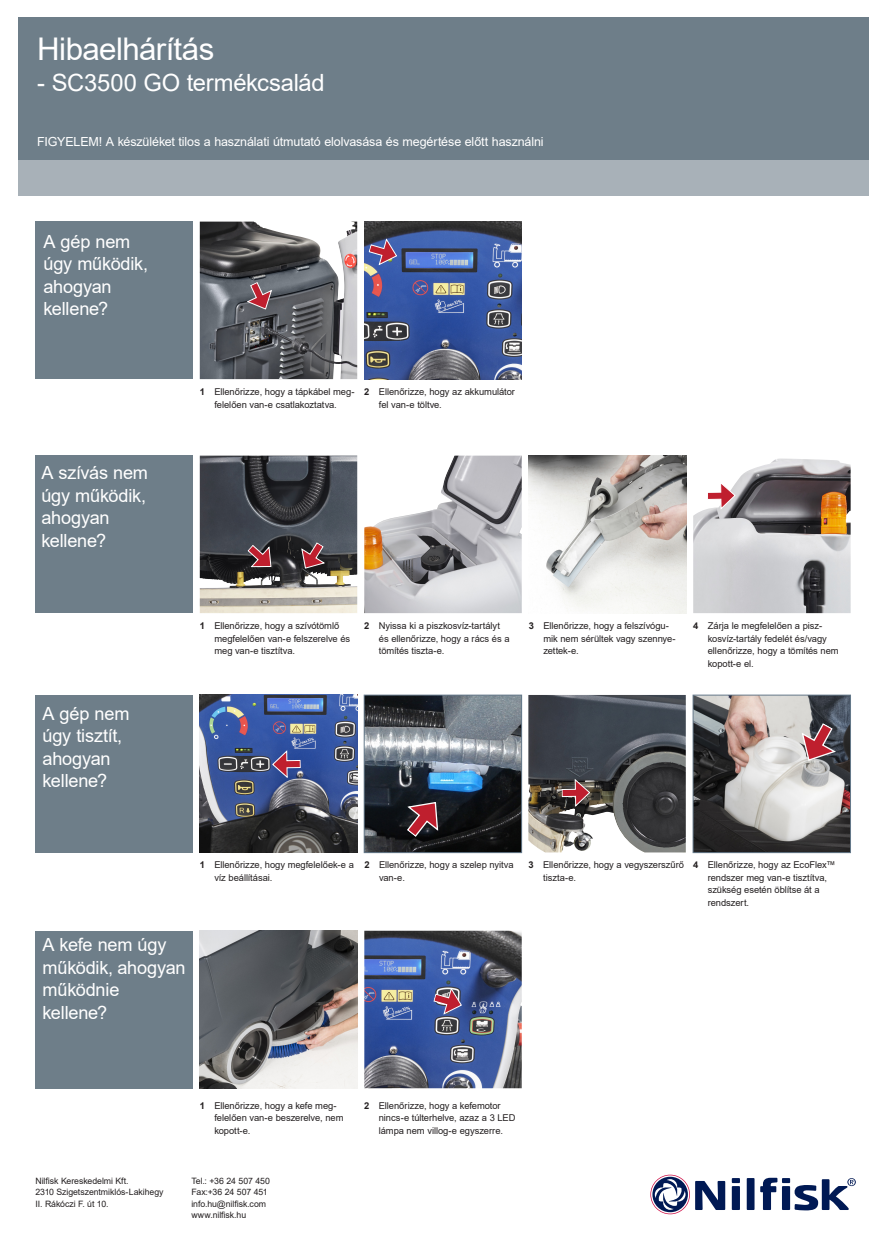
<style>
.page{position:relative;width:886px;height:1241px;background:#fff}
.page>*{position:absolute;margin:0;border:0;box-sizing:border-box;transform-origin:0 0}
.t1{font:31.25px "Arial";letter-spacing:-.02em;color:#fff}
.t2{font:23.75px "Arial";letter-spacing:-.01em;color:#fff}
.N_Quotes_29_36_Negat{font:18.12px/22.5px "Arial";letter-spacing:-.01em;color:#fff}
.N_Body_text_15_20{font:12.5px "Arial";letter-spacing:-.01em;color:#fff}
.N_Body_text_15_20-2{font:9.38px/12.5px "Arial";letter-spacing:-.005em;color:#231f20}
.t3{font:8.75px/11.2px "Arial";letter-spacing:-.005em;color:#231f20}
.s1{font-weight:700}
</style>
<div class="page">
<div style="left:18px;top:18px;width:850px;height:142px;background:#6e7e89"></div>
<div style="left:18px;top:160px;width:850px;height:36px;background:#a8b1b8"></div>
<div style="left:747px;top:1177px;width:7px;height:32px;background:#001954"></div>
<div style="left:732px;top:1185px;width:8px;height:24px;background:#001954"></div>
<div style="left:782px;top:1185px;width:8px;height:24px;background:#001954"></div>
<svg style="left:732px;top:1177px;width:8px;height:5px"></svg>
<svg style="left:782px;top:1177px;width:8px;height:5px"></svg>
<svg style="left:760px;top:1177px;width:17px;height:32px"></svg>
<svg style="left:650px;top:1174px;width:75px;height:39px"></svg>
<svg style="left:794px;top:1178px;width:62px;height:32px"></svg>
<img style="left:200px;top:221px;width:157px;height:158px">
<img style="left:364px;top:221px;width:158px;height:158px">
<img style="left:200px;top:455px;width:157px;height:158px">
<img style="left:364px;top:455px;width:158px;height:158px">
<img style="left:529px;top:455px;width:157px;height:158px">
<img style="left:693px;top:458px;width:157px;height:155px">
<img style="left:200px;top:694px;width:157px;height:158px">
<img style="left:200px;top:930px;width:157px;height:158px">
<img style="left:364px;top:930px;width:158px;height:158px">
<svg style="left:247px;top:544px;width:25px;height:23px"></svg>
<svg style="left:301px;top:541px;width:25px;height:28px"></svg>
<svg style="left:368px;top:237px;width:30px;height:29px"></svg>
<svg style="left:433px;top:986px;width:30px;height:29px"></svg>
<svg style="left:245px;top:281px;width:28px;height:29px"></svg>
<svg style="left:272px;top:749px;width:29px;height:29px"></svg>
<svg style="left:707px;top:481px;width:29px;height:29px"></svg>
<div style="left:35px;top:221px;width:158px;height:158px;background:#6e7e89"></div>
<div style="left:35px;top:455px;width:158px;height:158px;background:#6e7e89"></div>
<div style="left:35px;top:694px;width:158px;height:158px;background:#6e7e89"></div>
<div style="left:35px;top:930px;width:158px;height:158px;background:#6e7e89"></div>
<img style="left:528px;top:695px;width:158px;height:157px">
<svg style="left:561px;top:778px;width:29px;height:29px"></svg>
<img style="left:366px;top:696px;width:154px;height:154px">
<div style="left:364px;top:694px;width:158px;height:158px;border:1px solid #65798a"></div>
<img style="left:695px;top:696px;width:154px;height:154px">
<div style="left:693px;top:694px;width:158px;height:158px;border:1px solid #65798a"></div>
<svg style="left:406px;top:801px;width:33px;height:36px"></svg>
<svg style="left:800px;top:722px;width:37px;height:39px"></svg>
<p class="t1" style="left:37px;top:27px;width:179px">Hibaelhárítás</p>
<p class="t2" style="left:37px;top:67px;width:289px">- SC3500 GO termékcsalád</p>
<p class="N_Body_text_15_20" style="left:37px;top:133px;width:508px">FIGYELEM! A készüléket tilos a használati útmutató elolvasása és megértése előtt használni</p>
<p class="N_Quotes_29_36_Negat" style="left:43px;top:230px;width:106px">A gép nem úgy működik, ahogyan kellene?</p>
<p class="N_Quotes_29_36_Negat" style="left:41px;top:461px;width:108px">A szívás nem úgy működik, ahogyan kellene?</p>
<p class="N_Body_text_15_20-2" style="left:200px;top:385px;width:156px;text-align:center"><span class="s1">1</span> Ellenőrizze, hogy a tápkábel meg&shy;felelően van-e csatlakoztatva.</p>
<p class="N_Body_text_15_20-2" style="left:379px;top:385px;width:138px;text-indent:-15px"><span class="s1">2</span> Ellenőrizze, hogy az akkumulátor fel van-e töltve.</p>
<p class="N_Quotes_29_36_Negat" style="left:43px;top:701px;width:88px">A gép nem úgy tisztít, ahogyan kellene?</p>
<p class="N_Body_text_15_20-2" style="left:214px;top:619px;width:137px;text-indent:-15px"><span class="s1">1</span> Ellenőrizze, hogy a szívótömlő megfelelően van-e felszerelve és meg van-e tisztítva.</p>
<p class="N_Body_text_15_20-2" style="left:379px;top:619px;width:132px;text-indent:-15px"><span class="s1">2</span> Nyissa ki a piszkosvíz-tartályt és ellenőrizze, hogy a rács és a tömítés tiszta-e.</p>
<p class="N_Body_text_15_20-2" style="left:543px;top:619px;width:134px;text-indent:-15px"><span class="s1">3</span> Ellenőrizze, hogy a felszívógu&shy;mik nem sérültek vagy szennye&shy;zettek-e.</p>
<p class="N_Body_text_15_20-2" style="left:708px;top:619px;width:132px;text-indent:-15px"><span class="s1">4</span> Zárja le megfelelően a pisz&shy;kosvíz-tartály fedelét és/vagy ellenőrizze, hogy a tömítés nem kopott-e el.</p>
<p class="N_Quotes_29_36_Negat" style="left:43px;top:933px;width:145px">A kefe nem úgy működik, ahogyan működnie kellene?</p>
<p class="N_Body_text_15_20-2" style="left:214px;top:858px;width:141px;text-indent:-15px"><span class="s1">1</span> Ellenőrizze, hogy megfelelőek-e a víz beállításai.</p>
<p class="N_Body_text_15_20-2" style="left:379px;top:858px;width:136px;text-indent:-15px"><span class="s1">2</span> Ellenőrizze, hogy a szelep nyitva van-e.</p>
<p class="N_Body_text_15_20-2" style="left:543px;top:858px;width:142px;text-indent:-15px"><span class="s1">3</span> Ellenőrizze, hogy a vegyszerszűrő tiszta-e.</p>
<p class="N_Body_text_15_20-2" style="left:708px;top:858px;width:129px;text-indent:-15px"><span class="s1">4</span> Ellenőrizze, hogy az EcoFlex™ rendszer meg van-e tisztítva, szükség esetén öblítse át a rendszert.</p>
<p class="N_Body_text_15_20-2" style="left:214px;top:1098px;width:131px;text-indent:-15px"><span class="s1">1</span> Ellenőrizze, hogy a kefe meg&shy;felelően van-e beszerelve, nem kopott-e.</p>
<p class="N_Body_text_15_20-2" style="left:379px;top:1098px;width:138px;text-indent:-15px"><span class="s1">2</span> Ellenőrizze, hogy a kefemotor nincs-e túlterhelve, azaz a 3 LED lámpa nem villog-e egyszerre.</p>
<p class="t3" style="left:35px;top:1175px;width:130px">Nilfisk Kereskedelmi Kft.<br>2310 Szigetszentmiklós-Lakihegy<br>II. Rákóczi F. út 10.</p>
<p class="t3" style="left:191px;top:1174px;width:80px">Tel.: +36 24 507 450<br>Fax:+36 24 507 451 info.hu@nilfisk.com www.nilfisk.hu</p>
</div>
